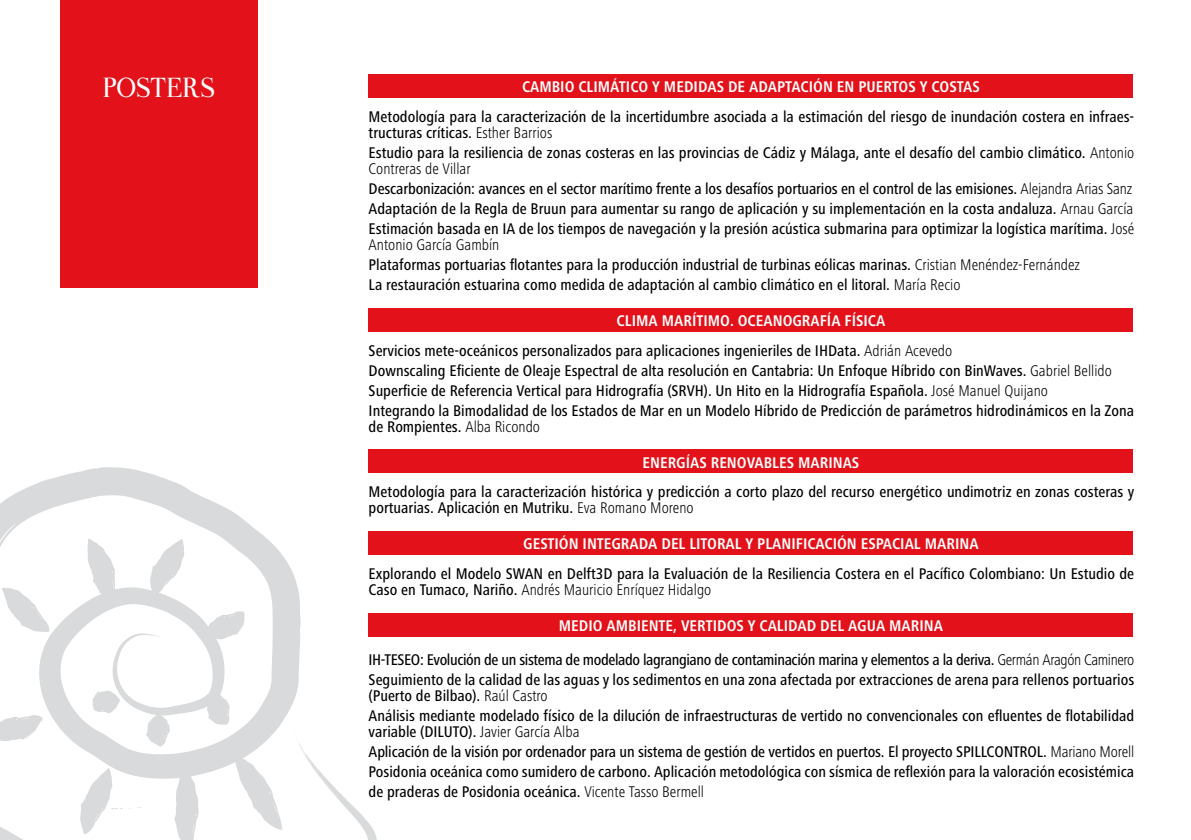
<style>
.page{position:relative;width:1191px;height:840px;background:#fff}
.page>*{position:absolute;margin:0;border:0;box-sizing:border-box;transform-origin:0 0}
.t1{font:24px "Valentina";color:#fff}
.t2{font:500 condensed 16px/20px "Frutiger Next LT";color:#000}
.t3{font:500 condensed 16px/33.6px "Frutiger Next LT";letter-spacing:-.025em;color:#000;text-align:center}
.t4{font:700 condensed 16px "Frutiger Next LT";color:#fff}
.s1{font-weight:300}
.s2{font-weight:700;color:#fff}
</style>
<div class="page">
<div style="left:60px;top:0;width:198px;height:287px;background:#e2111a"></div>
<div style="left:369px;top:74px;width:764px;height:23px;background:#e2111a"></div>
<div style="left:369px;top:307px;width:764px;height:24px;background:#e2111a"></div>
<div style="left:369px;top:449px;width:764px;height:24px;background:#e2111a"></div>
<div style="left:369px;top:531px;width:764px;height:24px;background:#e2111a"></div>
<div style="left:369px;top:613px;width:764px;height:23px;background:#e2111a"></div>
<svg style="left:0;top:467px;width:377px;height:372px"></svg>
<svg style="left:87px;top:538px;width:28px;height:66px"></svg>
<svg style="left:150px;top:538px;width:34px;height:57px"></svg>
<svg style="left:1px;top:587px;width:49px;height:45px"></svg>
<svg style="left:233px;top:754px;width:50px;height:76px"></svg>
<svg style="left:0;top:690px;width:199px;height:149px"></svg>
<svg style="left:207px;top:693px;width:23px;height:32px"></svg>
<svg style="left:204px;top:611px;width:41px;height:28px"></svg>
<h1 class="t1" style="left:102px;top:72px;width:114px">POSTERS</h1>
<p class="t4" style="left:522px;top:78px;width:459px">CAMBIO CLIMÁTICO Y MEDIDAS DE ADAPTACIÓN EN PUERTOS Y COSTAS</p>
<p class="t2" style="left:369px;top:108px;width:767px;line-height:16px">Metodología para la caracterización de la incertidumbre asociada a la estimación del riesgo de inundación costera en infraes&shy;tructuras críticas. <span class="s1">Esther Barrios</span></p>
<p class="t2" style="left:369px;top:144px;width:767px;line-height:16px">Estudio para la resiliencia de zonas costeras en las provincias de Cádiz y Málaga, ante el desafío del cambio climático. <span class="s1">Antonio<br>Contreras de Villar</span></p>
<p class="t2" style="left:369px;top:178px;width:767px;text-align:justify">Descarbonización: avances en el sector marítimo frente a los desafíos portuarios en el control de las emisiones. <span class="s1">Alejandra Arias Sanz </span>Adaptación de la Regla de Bruun para aumentar su rango de aplicación y su implementación en la costa andaluza. <span class="s1">Arnau García </span>Estimación basada en IA de los tiempos de navegación y la presión acústica submarina para optimizar la logística marítima. <span class="s1">José</span></p>
<p class="t2" style="left:369px;top:234px;width:713px"><span class="s1">Antonio García Gambín<br></span>Plataformas portuarias flotantes para la producción industrial de turbinas eólicas marinas. <span class="s1">Cristian Menéndez-Fernández<br></span>La restauración estuarina como medida de adaptación al cambio climático en el litoral. <span class="s1">María Recio</span></p>
<p class="t2" style="left:369px;top:305px;width:585px;line-height:29.6px;text-indent:248px"><span class="s2">CLIMA MARÍTIMO. OCEANOGRAFÍA FÍSICA<br></span>Servicios mete-oceánicos personalizados para aplicaciones ingenieriles de IHData. <span class="s1">Adrián Acevedo</span></p>
<p class="t2" style="left:369px;top:360px;width:767px">Downscaling Eficiente de Oleaje Espectral de alta resolución en Cantabria: Un Enfoque Híbrido con BinWaves. <span class="s1">Gabriel Bellido<br></span>Superficie de Referencia Vertical para Hidrografía (SRVH). Un Hito en la Hidrografía Española. <span class="s1">José Manuel Quijano<br></span>Integrando la Bimodalidad de los Estados de Mar en un Modelo Híbrido de Predicción de parámetros hidrodinámicos en la Zona</p>
<p class="t2" style="left:369px;top:416px;width:173px">de Rompientes. <span class="s1">Alba Ricondo</span></p>
<p class="t4" style="left:642px;top:453px;width:218px">ENERGÍAS RENOVABLES MARINAS</p>
<p class="t2" style="left:369px;top:484px;width:767px;line-height:16px">Metodología para la caracterización histórica y predicción a corto plazo del recurso energético undimotriz en zonas costeras y portuarias. Aplicación en Mutriku. <span class="s1">Eva Romano Moreno</span></p>
<p class="t4" style="left:523px;top:535px;width:457px">GESTIÓN INTEGRADA DEL LITORAL Y PLANIFICACIÓN ESPACIAL MARINA</p>
<p class="t2" style="left:369px;top:565px;width:767px;line-height:16px">Explorando el Modelo SWAN en Delft3D para la Evaluación de la Resiliencia Costera en el Pacífico Colombiano: Un Estudio de<br>Caso en Tumaco, Nariño. <span class="s1">Andrés Mauricio Enríquez Hidalgo</span></p>
<p class="t3" style="left:369px;top:608px;width:767px"><span class="s2">MEDIO AMBIENTE, VERTIDOS Y CALIDAD DEL AGUA MARINA<br></span>IH-TESEO: Evolución de un sistema de modelado lagrangiano de contaminación marina y elementos a la deriva. <span class="s1">Germán Aragón Caminero</span></p>
<p class="t2" style="left:369px;top:671px;width:767px;line-height:16px">Seguimiento de la calidad de las aguas y los sedimentos en una zona afectada por extracciones de arena para rellenos portuarios (Puerto de Bilbao). <span class="s1">Raúl Castro</span></p>
<p class="t2" style="left:369px;top:707px;width:767px;line-height:16px">Análisis mediante modelado físico de la dilución de infraestructuras de vertido no convencionales con efluentes de flotabilidad variable (DILUTO). <span class="s1">Javier García Alba</span></p>
<p class="t2" style="left:369px;top:741px;width:767px;text-align:justify">Aplicación de la visión por ordenador para un sistema de gestión de vertidos en puertos. El proyecto SPILLCONTROL. <span class="s1">Mariano Morell </span>Posidonia oceánica como sumidero de carbono. Aplicación metodológica con sísmica de reflexión para la valoración ecosistémica de praderas de Posidonia oceánica. <span class="s1">Vicente Tasso Bermell</span></p>
</div>
